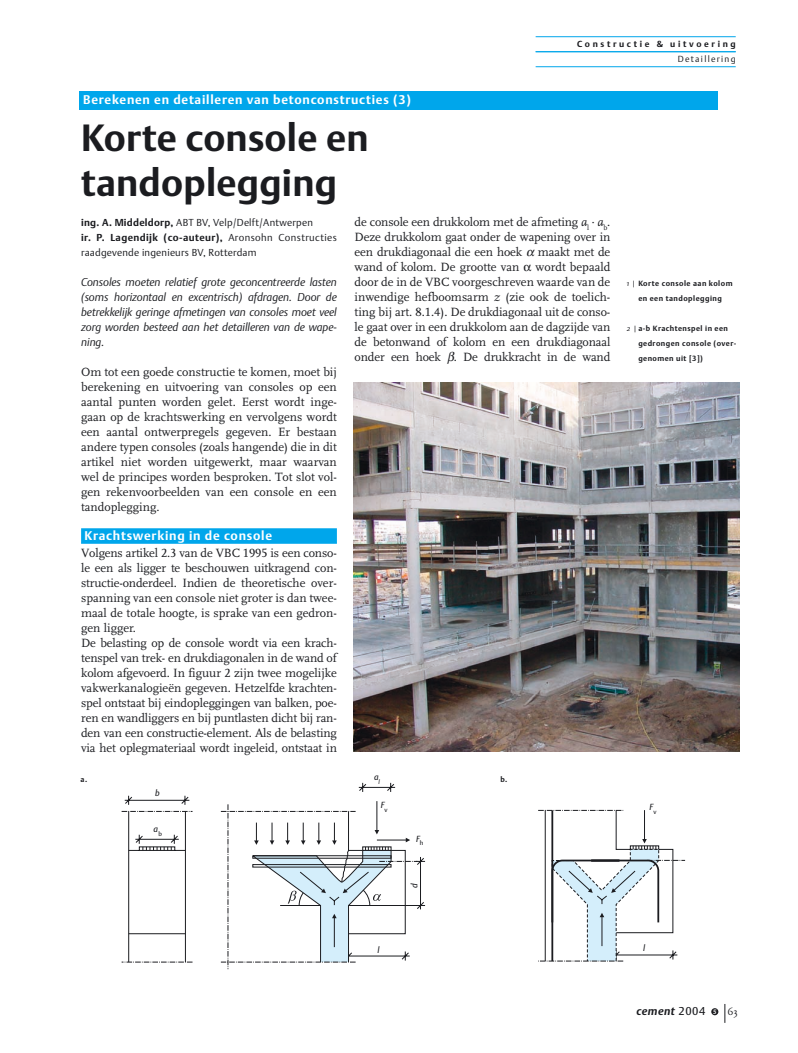
<style>
.page{position:relative;width:798px;height:1053px;background:#fff}
.page>*{position:absolute;margin:0;border:0;box-sizing:border-box;transform-origin:0 0}
.t1{font:700 37.5px/45px "DTL Argo T";letter-spacing:.005em;color:#1b1c20}
.t2{font:12.5px/15px "FF Scala";letter-spacing:-.01em;color:#1b1c20;text-align:justify}
.t3{font:12.5px/15px "Scala";color:#1b1c20;text-align:justify}
.t4{font:700 12.5px "DTL Argo T";letter-spacing:.06em;color:#fff}
.t5{font:italic 11.25px/15px "DTL Argo T Light";letter-spacing:-.005em;color:#1b1c20;text-align:justify}
.t6{font:italic 700 11.25px "DTL Argo T";letter-spacing:.035em;color:#1b1c20}
.t7{font:10px "DTL Argo T Light";letter-spacing:.025em;color:#1b1c20}
.t8{font:700 10px "DTL Argo T";letter-spacing:.04em;color:#1b1c20}
.t9{font:700 8.75px "DTL Argo T";letter-spacing:.3em;color:#1b1c20}
.t10{font:italic 8.75px "DTL Argo T";color:#1b1c20}
.t11{font:8.75px "DTL Argo T Light";letter-spacing:.15em;color:#1b1c20}
.t12{font:700 7.5px/15px "DTL Argo T";letter-spacing:.06em;color:#1b1c20;text-align:center}
.t13{font:6.25px "FF Scala";color:#1b1c20}
.t14{font:italic 6.25px "DTL Argo T";color:#1b1c20;scale:.95 1}
.s1{font-family:"DTL Argo T";font-weight:700}
.s2{font-family:"DTL Argo T Light";font-weight:400}
.s3{font-family:"Scala Figures"}
.s4{font-family:"FF Scala"}
.s5{font-style:italic}
.s6{font-style:italic;font-size:12.5px}
.s7{font-size:7.5px}
.s8{font-size:12.5px}
.s9{font-family:"Scala"}
.s10{font-family:"FF Scala";font-style:italic}
.s11{font-family:"DTL Argo ST Light";font-weight:400;font-style:italic}
.s12{font-family:"DTL Argo T Light";font-weight:400;font-style:italic}
.s13{font-weight:400;font-style:normal}
.s14{font-size:6.25px;color:#fff}
.s15{font-family:"FF Scala Caps";font-weight:400;font-style:normal;font-size:10px}
</style>
<div class="page">
<hr style="left:535px;top:36px;width:200px;height:1px;background:#00a6eb">
<hr style="left:535px;top:51px;width:200px;height:1px;background:#00a6eb">
<hr style="left:535px;top:66px;width:200px;height:1px;background:#00a6eb">
<div style="left:711px;top:1008px;width:7px;height:7px;background:#1b1c20;border-radius:50%"></div>
<svg style="left:724px;top:1004px;width:1px;height:18px"></svg>
<div style="left:81px;top:528px;width:256px;height:15px;background:#00a6eb"></div>
<hr style="left:81px;top:543px;width:256px;height:1px;background:#00a6eb">
<div style="left:80px;top:91px;width:638px;height:19px;background:#00a6eb"></div>
<img style="left:353px;top:382px;width:386px;height:369px">
<svg style="left:124px;top:782px;width:301px;height:181px"></svg>
<svg style="left:122px;top:961px;width:70px;height:1px"></svg>
<svg style="left:221px;top:801px;width:197px;height:169px"></svg>
<svg style="left:538px;top:809px;width:147px;height:152px"></svg>
<p class="t4" style="left:83px;top:95px;width:329px">Berekenen en detailleren van betonconstructies (3)</p>
<h1 class="t1" style="left:81px;top:120px;width:289px">Korte console en tandoplegging</h1>
<p class="t9" style="left:577px;top:41px;width:160px">Constructie &amp; uitvoering</p>
<p class="t11" style="left:677px;top:56px;width:60px">Detaillering</p>
<p class="t7" style="left:81px;top:219px;width:233px"><span class="s1">ing. A. Middeldorp,</span> ABT BV, Velp/Delft/Antwerpen</p>
<p class="t8" style="left:81px;top:234px;width:257px">ir. P. Lagendijk (co-auteur), <span class="s2">Aronsohn Constructies</span></p>
<p class="t7" style="left:81px;top:249px;width:177px">raadgevende ingenieurs BV, Rotterdam</p>
<p class="t5" style="left:81px;top:276px;width:257px">Consoles moeten relatief grote geconcentreerde lasten (soms horizontaal en excentrisch) afdragen. Door de betrekkelijk geringe afmetingen van consoles moet veel zorg worden besteed aan het detailleren van de wape&shy;ning.</p>
<p class="t2" style="left:81px;top:366px;width:257px">Om tot een goede constructie te komen, moet bij berekening en uitvoering van consoles op een aantal punten worden gelet. Eerst wordt inge&shy;gaan op de krachtswerking en vervolgens wordt een aantal ontwerpregels gegeven. Er bestaan andere typen consoles (zoals hangende) die in dit artikel niet worden uitgewerkt, maar waarvan wel de principes worden besproken. Tot slot vol&shy;gen rekenvoorbeelden van een console en een tandoplegging.</p>
<p class="t4" style="left:85px;top:530px;width:189px">Krachtswerking in de console</p>
<p class="t2" style="left:81px;top:546px;width:257px">Volgens artikel <span class="s3">2</span>.<span class="s3">3</span> van de VBC <span class="s3">1995</span> is een conso&shy;le een als ligger te beschouwen uitkragend con-</p>
<p class="t3" style="left:81px;top:576px;width:257px"><span class="s4">structie-onderdeel.</span> Indien de theoretische over&shy;spanning van een console niet groter is dan twee&shy;maal de totale hoogte, is sprake van een gedron&shy;gen ligger.</p>
<p class="t2" style="left:81px;top:636px;width:257px">De belasting op de console wordt via een krach&shy;tenspel van trek- en drukdiagonalen in de wand of</p>
<p class="t3" style="left:81px;top:666px;width:257px"><span class="s4">kolom afgevoerd.</span> In figuur <span class="s3">2</span> zijn twee mogelijke vakwerkanalogieën gegeven. <span class="s4">Hetzelfde krachten-</span></p>
<p class="t2" style="left:81px;top:696px;width:257px">spel ontstaat bij eindopleggingen van balken, poe&shy;ren en wandliggers en bij puntlasten dicht bij ran&shy;den van een constructie-element. Als de belasting via het oplegmateriaal wordt ingeleid, ontstaat in</p>
<p class="t2" style="left:354px;top:216px;width:236px">de console een drukkolom met de afmeting <span class="s5">a</span><sub>l</sub></p>
<p class="t13" style="left:592px;top:219px;width:20px">• <span class="s6">a</span><span class="s7">b</span><span class="s8">.</span></p>
<p class="t2" style="left:354px;top:231px;width:257px">Deze drukkolom gaat onder de wapening over in een drukdiagonaal die een hoek</p>
<p class="t2" style="left:538px;top:246px;width:74px">maakt met de</p>
<p class="t2" style="left:354px;top:261px;width:166px">wand of kolom. <span class="s9">De grootte van</span></p>
<p class="t3" style="left:354px;top:261px;width:257px;text-indent:181px">wordt bepaald door de in de VBC voorgeschreven waarde van de inwendige hefboomsarm <span class="s10">z</span> (zie ook de toelich-</p>
<p class="t2" style="left:354px;top:306px;width:257px"><span class="s9">ting bij art.</span> <span class="s3">8</span><span class="s9">.</span><span class="s3">1</span><span class="s9">.</span><span class="s3">4</span><span class="s9">).</span> De drukdiagonaal uit de conso&shy;le gaat over in een drukkolom aan de dagzijde van de betonwand of kolom en een drukdiagonaal onder een hoek . De drukkracht in de wand</p>
<p class="t10" style="left:374px;top:773px;width:6px">a</p>
<p class="t14" style="left:378px;top:780px;width:3px">l</p>
<p class="t12" style="left:81px;top:772px;width:8px">a.</p>
<p class="t12" style="left:500px;top:772px;width:8px">b.</p>
<p class="t10" style="left:155px;top:790px;width:6px">b</p>
<p class="t10" style="left:153px;top:826px;width:10px">a<sub>b</sub></p>
<p class="t10" style="left:381px;top:802px;width:8px">F<sub>v</sub></p>
<p class="t10" style="left:416px;top:835px;width:9px">F<sub>h</sub></p>
<p class="t10" style="left:411px;top:888px;width:6px;rotate:-90deg">d</p>
<p class="t12" style="left:626px;top:277px;width:107px"><span class="s11">1</span> <span class="s12">|</span> Korte console aan kolom en een tandoplegging</p>
<p class="t12" style="left:638px;top:322px;width:100px;text-align:left;text-indent:-12px"><span class="s11">2</span> <span class="s12">|</span> a-b Krachtenspel in een gedrongen console (over&shy;genomen uit [3])</p>
<p class="t10" style="left:649px;top:804px;width:8px">F<sub>v</sub></p>
<p class="t10" style="left:377px;top:946px;width:4px">l</p>
<p class="t10" style="left:643px;top:944px;width:4px">l</p>
<p class="t6" style="left:636px;top:1006px;width:103px">cement <span class="s13">2004</span> <span class="s14">5</span> <span class="s15">63</span></p>
</div>
